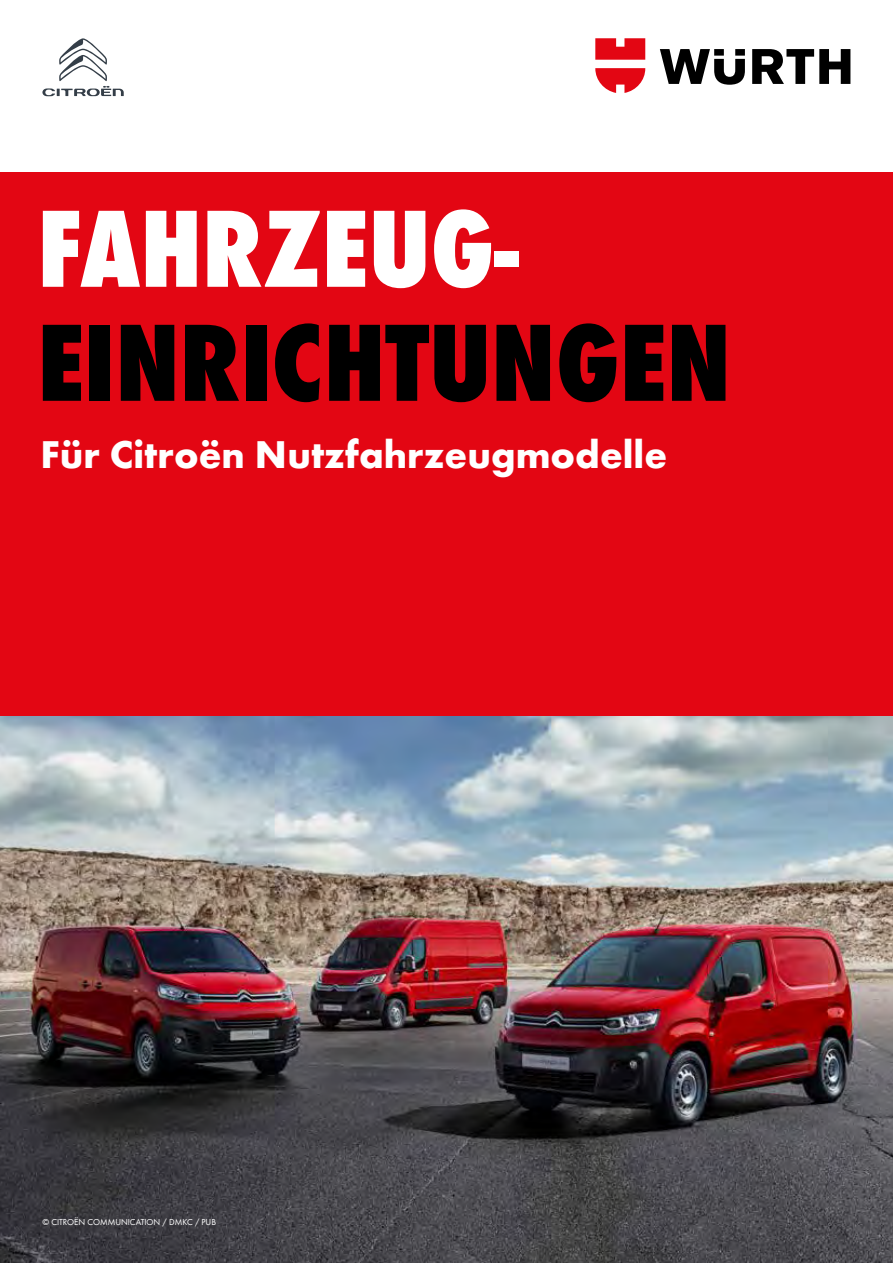
<style>
.page{position:relative;width:893px;height:1263px;background:#fff}
.page>*{position:absolute;margin:0;border:0;box-sizing:border-box;transform-origin:0 0}
.t1{font:800 condensed 114px "Wuerth";color:#000}
.t2{font:800 condensed 114px "Wuerth";color:#fff}
.t3{font:700 39.9px "Wuerth";color:#fff}
.t4{font:9px "Wuerth";color:#fff}
</style>
<div class="page">
<div style="left:0;top:172px;width:893px;height:546px;background:#e30613"></div>
<svg style="left:660px;top:49px;width:190px;height:36px"></svg>
<svg style="left:595px;top:38px;width:50px;height:55px"></svg>
<img style="left:0;top:717px;width:893px;height:546px">
<svg style="left:42px;top:38px;width:82px;height:58px"></svg>
<h1 class="t2" style="left:37px;top:168px;width:483px">FAHRZEUG-</h1>
<h1 class="t1" style="left:37px;top:282px;width:695px">EINRICHTUNGEN</h1>
<h2 class="t3" style="left:41px;top:425px;width:628px">Für Citroën Nutzfahrzeugmodelle</h2>
<p class="t4" style="left:43px;top:1215px;width:175px">© CITROËN COMMUNICATION / DMKC / PUB</p>
</div>
